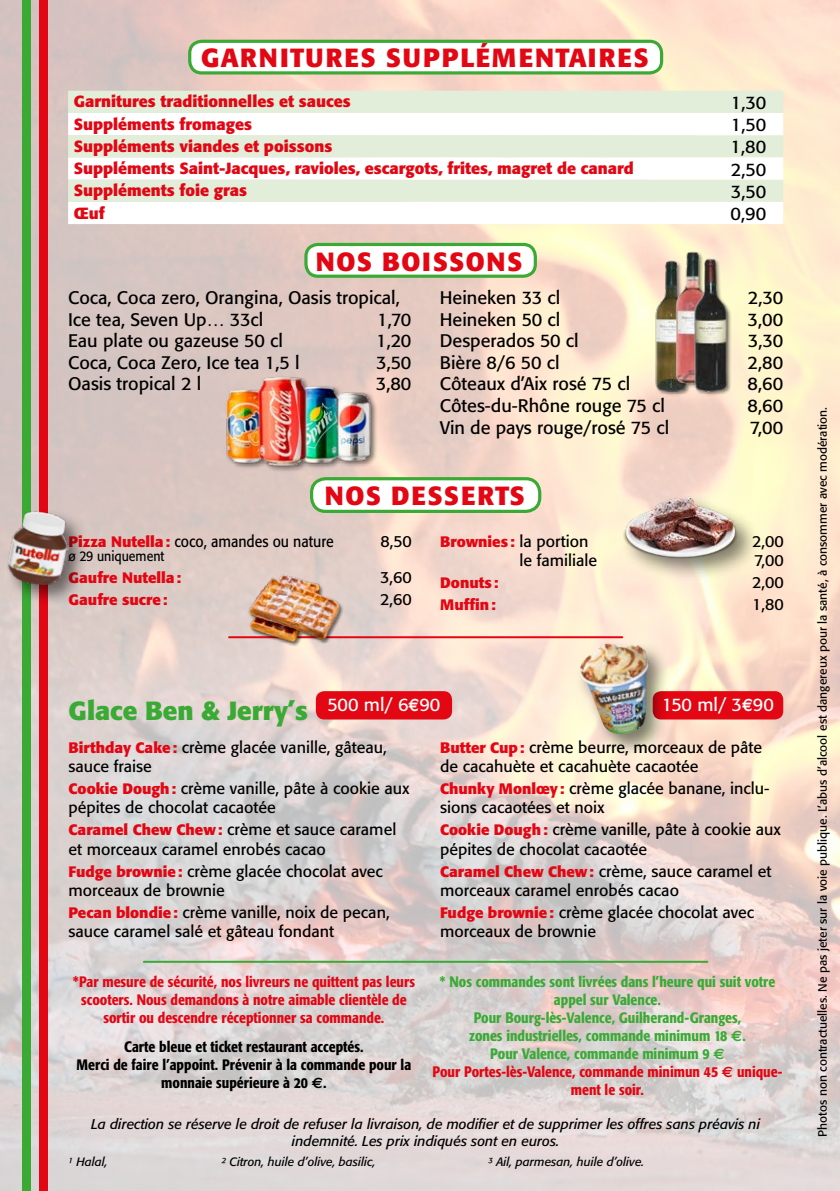
<style>
.page{position:relative;width:840px;height:1191px;background:#fff}
.page>*{position:absolute;margin:0;border:0;box-sizing:border-box;transform-origin:0 0}
.t1{font:700 26px "Formata";letter-spacing:.07em;color:#e30613}
.t2{font:700 26px "Formata";color:#3aaa35}
.t3{font:700 26px "Formata";letter-spacing:.05em;color:#e30613}
.t4{font:18px/21.6px "Formata";color:#000}
.t5{font:18px "Formata";letter-spacing:-.01em;color:#fff}
.t6{font:16px/19.2px "Formata";color:#000}
.t7{font:700 16px "Formata";color:#e30613}
.t8{font:16px "Formata";color:#000;scale:.88 1}
.t9{font:500 condensed 15px/18px "Formata";color:#3aaa35;text-align:center}
.t10{font:500 condensed 15px/18px "Formata";color:#e30613;text-align:center}
.t11{font:500 condensed 15px/18px "Formata";color:#000;text-align:center}
.t12{font:700 15px "Formata";color:#e30613}
.t13{font:italic 14px/16.8px "Formata";color:#000;text-align:center}
.t14{font:14px "Formata";color:#000;scale:.88 1}
.t15{font:12px "Formata";color:#000}
.t16{font:italic 12px "Formata";color:#000}
.s1{font-weight:700;font-size:15px;color:#e30613}
.s2{font-weight:400;font-size:16px;color:#000}
.s3{font-family:"Euro Sans";font-weight:700}
.s4{font-family:"Euro Sans";font-weight:700;font-stretch:normal}
.s5{color:#e30613}
.s6{font-family:"Euro Sans";font-weight:700;font-stretch:normal;color:#e30613}
</style>
<div class="page">
<img style="left:0;top:0;width:839px;height:1191px">
<div style="left:23px;top:0;width:8px;height:1191px;background:#3aaa35"></div>
<div style="left:39px;top:0;width:9px;height:1191px;background:#e30613"></div>
<div style="left:190px;top:41px;width:471px;height:32px;background:#fff;border-radius:12px"></div>
<div style="left:188px;top:40px;width:474px;height:34px;border:3px solid #3aaa35;border-radius:12px"></div>
<div style="left:68px;top:91px;width:714px;height:22px;background:#e2eeda"></div>
<svg style="left:68px;top:113px;width:714px;height:111px"></svg>
<div style="left:306px;top:244px;width:229px;height:32px;background:#fff;border-radius:12px"></div>
<div style="left:304px;top:243px;width:232px;height:35px;border:3px solid #3aaa35;border-radius:12px"></div>
<hr style="left:144px;top:960px;width:563px;height:2px;background:#3aaa35">
<div style="left:311px;top:479px;width:228px;height:32px;background:#fff;border-radius:14px"></div>
<div style="left:310px;top:477px;width:231px;height:36px;border:3px solid #3aaa35;border-radius:14px"></div>
<hr style="left:229px;top:636px;width:393px;height:2px;background:#e30613">
<div style="left:316px;top:691px;width:136px;height:28px;background:#e30613;border-radius:9px"></div>
<div style="left:652px;top:691px;width:130px;height:28px;background:#e30613;border-radius:9px"></div>
<div style="left:575px;top:639px;width:94px;height:117px;background:#000;opacity:.5"></div>
<img style="left:579px;top:643px;width:69px;height:92px">
<div style="left:5px;top:507px;width:85px;height:101px;background:#000;opacity:.5"></div>
<img style="left:4px;top:506px;width:71px;height:86px">
<div style="left:619px;top:492px;width:141px;height:90px;background:#000;opacity:.5"></div>
<img style="left:623px;top:495px;width:116px;height:65px">
<img style="left:641px;top:243px;width:99px;height:164px">
<div style="left:225px;top:375px;width:153px;height:98px;background:#000;opacity:.5"></div>
<img style="left:214px;top:362px;width:164px;height:108px">
<img style="left:240px;top:569px;width:103px;height:83px">
<h1 class="t1" style="left:201px;top:42px;width:448px">GARNITURES SUPPLÉMENTAIRES</h1>
<p class="t7" style="left:74px;top:92px;width:278px">Garnitures traditionnelles et sauces</p>
<p class="t4" style="left:730px;top:92px;width:37px">1,30</p>
<p class="t7" style="left:74px;top:114px;width:180px">Suppléments fromages</p>
<p class="t4" style="left:730px;top:114px;width:37px">1,50</p>
<p class="t7" style="left:74px;top:136px;width:260px">Suppléments viandes et poissons</p>
<p class="t4" style="left:730px;top:136px;width:37px">1,80</p>
<p class="t7" style="left:74px;top:158px;width:561px">Suppléments Saint-Jacques, ravioles, escargots, frites, magret de canard</p>
<p class="t4" style="left:730px;top:158px;width:37px">2,50</p>
<p class="t7" style="left:74px;top:181px;width:175px">Suppléments foie gras</p>
<p class="t4" style="left:730px;top:181px;width:37px">3,50</p>
<p class="t7" style="left:74px;top:203px;width:33px">Œuf</p>
<p class="t4" style="left:730px;top:203px;width:37px">0,90</p>
<h1 class="t1" style="left:315px;top:245px;width:208px">NOS BOISSONS</h1>
<p class="t4" style="left:68px;top:287px;width:333px">Coca, Coca zero, Orangina, Oasis tropical,<br>Ice tea, Seven Up… 33cl</p>
<p class="t4" style="left:439px;top:287px;width:122px">Heineken 33 cl</p>
<p class="t4" style="left:747px;top:287px;width:37px">2,30</p>
<p class="t4" style="left:439px;top:308px;width:122px">Heineken 50 cl</p>
<p class="t4" style="left:747px;top:308px;width:37px">3,00</p>
<p class="t4" style="left:439px;top:330px;width:140px">Desperados 50 cl</p>
<p class="t4" style="left:747px;top:330px;width:37px">3,30</p>
<p class="t4" style="left:439px;top:351px;width:121px">Bière 8/6 50 cl</p>
<p class="t4" style="left:747px;top:351px;width:37px">2,80</p>
<p class="t4" style="left:439px;top:373px;width:192px">Côteaux d’Aix rosé 75 cl</p>
<p class="t4" style="left:747px;top:373px;width:37px">8,60</p>
<p class="t4" style="left:439px;top:395px;width:226px">Côtes-du-Rhône rouge 75 cl</p>
<p class="t4" style="left:747px;top:395px;width:37px">8,60</p>
<p class="t4" style="left:439px;top:416px;width:231px">Vin de pays rouge/rosé 75 cl</p>
<p class="t4" style="left:749px;top:416px;width:35px">7,00</p>
<p class="t4" style="left:377px;top:308px;width:36px">1,70</p>
<p class="t4" style="left:68px;top:330px;width:216px">Eau plate ou gazeuse 50 cl</p>
<p class="t4" style="left:376px;top:330px;width:37px">1,20</p>
<p class="t4" style="left:68px;top:351px;width:233px">Coca, Coca Zero, Ice tea 1,5 l</p>
<p class="t4" style="left:376px;top:351px;width:37px">3,50</p>
<p class="t4" style="left:68px;top:373px;width:135px">Oasis tropical 2 l</p>
<p class="t4" style="left:375px;top:373px;width:37px">3,80</p>
<h1 class="t3" style="left:324px;top:480px;width:201px">NOS DESSERTS</h1>
<p class="t8" style="left:68px;top:531px;width:303px"><span class="s1">Pizza Nutella:</span> coco, amandes ou nature</p>
<p class="t6" style="left:380px;top:531px;width:33px">8,50</p>
<p class="t14" style="left:68px;top:547px;width:110px">ø 29 uniquement</p>
<p class="t12" style="left:68px;top:568px;width:114px">Gaufre Nutella:</p>
<p class="t6" style="left:380px;top:567px;width:33px">3,60</p>
<p class="t12" style="left:68px;top:590px;width:100px">Gaufre sucre:</p>
<p class="t6" style="left:380px;top:589px;width:33px">2,60</p>
<p class="t12" style="left:440px;top:532px;width:150px">Brownies : <span class="s2">la portion</span></p>
<p class="t6" style="left:751px;top:531px;width:33px">2,00</p>
<p class="t6" style="left:519px;top:551px;width:79px">le familiale</p>
<p class="t6" style="left:753px;top:551px;width:31px">7,00</p>
<p class="t12" style="left:440px;top:573px;width:60px">Donuts :</p>
<p class="t6" style="left:751px;top:573px;width:33px">2,00</p>
<p class="t12" style="left:440px;top:595px;width:57px">Muffin:</p>
<p class="t6" style="left:751px;top:595px;width:33px">1,80</p>
<h1 class="t2" style="left:68px;top:694px;width:373px">Glace Ben &amp; Jerry’s <sup>500</sup> <sup>ml/</sup> <sup>6</sup><sup>€</sup><sup>90</sup></h1>
<p class="t5" style="left:661px;top:693px;width:114px">150 ml/ 3<span class="s3">€</span>90</p>
<p class="t6" style="left:68px;top:737px;width:319px"><span class="s1">Birthday Cake:</span> crème glacée vanille, gâteau, sauce fraise</p>
<p class="t6" style="left:68px;top:779px;width:342px"><span class="s1">Cookie Dough:</span> crème vanille, pâte à cookie aux pépites de chocolat cacaotée</p>
<p class="t6" style="left:68px;top:820px;width:329px"><span class="s1">Caramel Chew Chew:</span> crème et sauce caramel et morceaux caramel enrobés cacao</p>
<p class="t6" style="left:68px;top:861px;width:315px"><span class="s1">Fudge brownie:</span> crème glacée chocolat avec morceaux de brownie</p>
<p class="t6" style="left:68px;top:902px;width:322px"><span class="s1">Pecan blondie:</span> crème vanille, noix de pecan, sauce caramel salé et gâteau fondant</p>
<p class="t6" style="left:440px;top:737px;width:323px"><span class="s1">Butter Cup:</span> crème beurre, morceaux de pâte de cacahuète et cacahuète cacaotée</p>
<p class="t6" style="left:440px;top:779px;width:331px"><span class="s1">Chunky Monlœy:</span> crème glacée banane, inclu&shy;sions cacaotées et noix</p>
<p class="t6" style="left:440px;top:820px;width:342px"><span class="s1">Cookie Dough:</span> crème vanille, pâte à cookie aux pépites de chocolat cacaotée</p>
<p class="t6" style="left:440px;top:861px;width:333px"><span class="s1">Caramel Chew Chew:</span> crème, sauce caramel et morceaux caramel enrobés cacao</p>
<p class="t6" style="left:440px;top:902px;width:315px"><span class="s1">Fudge brownie:</span> crème glacée chocolat avec morceaux de brownie</p>
<p class="t10" style="left:73px;top:972px;width:343px">*Par mesure de sécurité, nos livreurs ne quittent pas leurs scooters. Nous demandons à notre aimable clientèle de sortir ou descendre réceptionner sa commande.</p>
<p class="t11" style="left:76px;top:1038px;width:336px">Carte bleue et ticket restaurant acceptés.<br>Merci de faire l’appoint. Prévenir à la commande pour la monnaie supérieure à 20 <span class="s4">N</span>.</p>
<p class="t9" style="left:432px;top:972px;width:351px">* Nos commandes sont livrées dans l’heure qui suit votre appel sur Valence.<br>Pour Bourg-lès-Valence, Guilherand-Granges,<br>zones industrielles, commande minimum 18 <span class="s4">N</span>.<br>Pour Valence, commande minimum 9 <span class="s4">N<br></span><span class="s5">Pour Portes-lès-Valence, commande minimun 45</span> <span class="s6">N</span> <span class="s5">unique&shy;ment le soir.</span></p>
<p class="t13" style="left:91px;top:1115px;width:670px">La direction se réserve le droit de refuser la livraison, de modifier et de supprimer les offres sans préavis ni indemnité. Les prix indiqués sont en euros.</p>
<p class="t16" style="left:68px;top:1155px;width:41px">¹ Halal,</p>
<p class="t16" style="left:221px;top:1155px;width:155px">² Citron, huile d’olive, basilic,</p>
<p class="t16" style="left:488px;top:1155px;width:157px">³ Ail, parmesan, huile d’olive.</p>
<p class="t15" style="left:814px;top:1136px;width:731px;rotate:-90deg">Photos non contractuelles. Ne pas jeter sur la voie publique. L’abus d’alcool est dangereux pour la santé, à consommer avec modération.</p>
</div>
